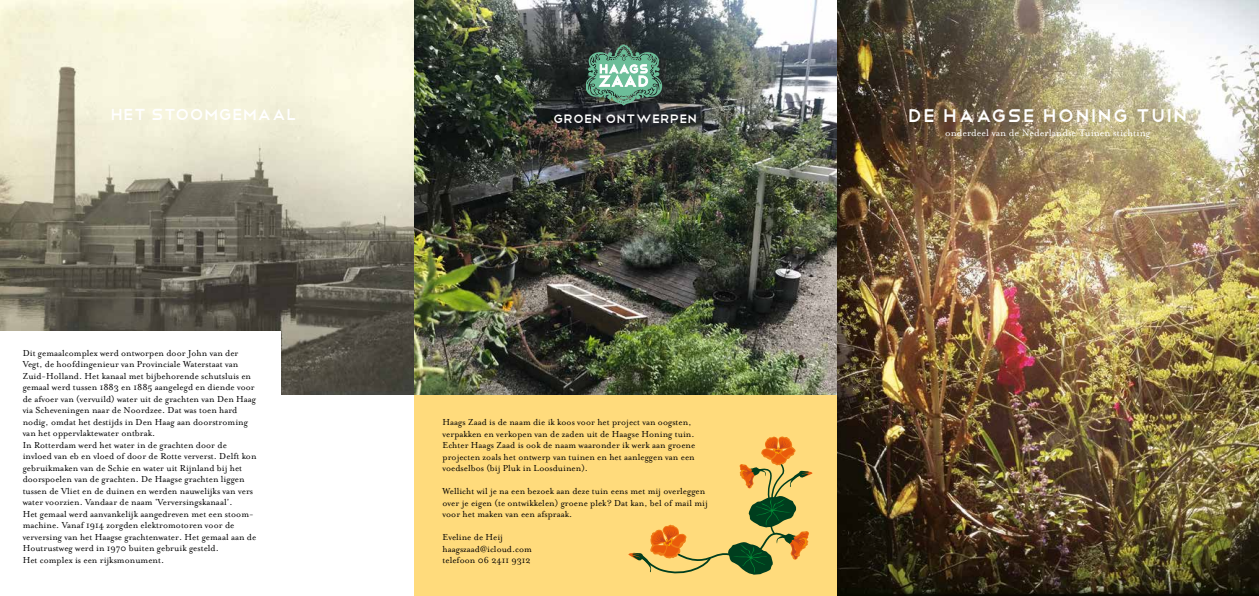
<style>
.page{position:relative;width:1259px;height:596px;background:#fff}
.page>*{position:absolute;margin:0;border:0;box-sizing:border-box;transform-origin:0 0}
.t1{font:24px "Telegrafico";letter-spacing:.04em;color:#fff}
.t2{font:21px "Telegrafico";color:#fff}
.t3{font:16px "Telegrafico";color:#fff}
.t4{font:11px "Mrs Eaves Roman";color:#fff}
.t5{font:10px/11.5px "Mrs Eaves Roman";color:#000}
</style>
<div class="page">
<img style="left:836px;top:0;width:423px;height:595px">
<div style="left:414px;top:386px;width:422px;height:209px;background:#ffdb7c"></div>
<img style="left:0;top:0;width:836px;height:394px">
<svg style="left:586px;top:44px;width:76px;height:62px;background:#638f7c"></svg>
<svg style="left:628px;top:436px;width:185px;height:139px"></svg>
<div style="left:0;top:330px;width:281px;height:255px;background:#fff"></div>
<h2 class="t2" style="left:110px;top:101px;width:188px">het stoomgemaal</h2>
<h3 class="t3" style="left:553px;top:107px;width:145px">groen ontwerpen</h3>
<p class="t5" style="left:23px;top:347px;width:235px">Dit gemaalcomplex werd ontworpen door John van der Vegt, de hoofdingenieur van Provinciale Waterstaat van Zuid-Holland. Het kanaal met bijbehorende schutsluis en gemaal werd tussen 1883 en 1885 aangelegd en diende voor de afvoer van (vervuild) water uit de grachten van Den Haag via Scheveningen naar de Noordzee. Dat was toen hard nodig, omdat het destijds in Den Haag aan doorstroming van het oppervlaktewater ontbrak.<br>In Rotterdam werd het water in de grachten door de invloed van eb en vloed of door de Rotte ververst. Delft kon gebruikmaken van de Schie en water uit Rijnland bij het doorspoelen van de grachten. De Haagse grachten liggen tussen de Vliet en de duinen en werden nauwelijks van vers water voorzien. Vandaar de naam ‘Verversingskanaal’.<br>Het gemaal werd aanvankelijk aangedreven met een stoom&shy;machine. Vanaf 1914 zorgden elektromotoren voor de verversing van het Haagse grachtenwater. Het gemaal aan de Houtrustweg werd in 1970 buiten gebruik gesteld.<br>Het complex is een rijksmonument.</p>
<p class="t5" style="left:442px;top:416px;width:254px">Haags Zaad is de naam die ik koos voor het project van oogsten, verpakken en verkopen van de zaden uit de Haagse Honing tuin.<br>Echter Haags Zaad is ook de naam waaronder ik werk aan groene projecten zoals het ontwerp van tuinen en het aanleggen van een voedselbos (bij Pluk in Loosduinen).</p>
<p class="t5" style="left:442px;top:485px;width:267px">Wellicht wil je na een bezoek aan deze tuin eens met mij overleggen over je eigen (te ontwikkelen) groene plek? Dat kan, bel of mail mij voor het maken van een afspraak.</p>
<p class="t5" style="left:442px;top:531px;width:91px">Eveline de Heij haagszaad@icloud.com telefoon 06 2411 9312</p>
<h1 class="t1" style="left:908px;top:99px;width:281px">de haagse honing tuin</h1>
<p class="t4" style="left:945px;top:126px;width:207px">onderdeel van de Nederlandse Tuinen stichting</p>
</div>
